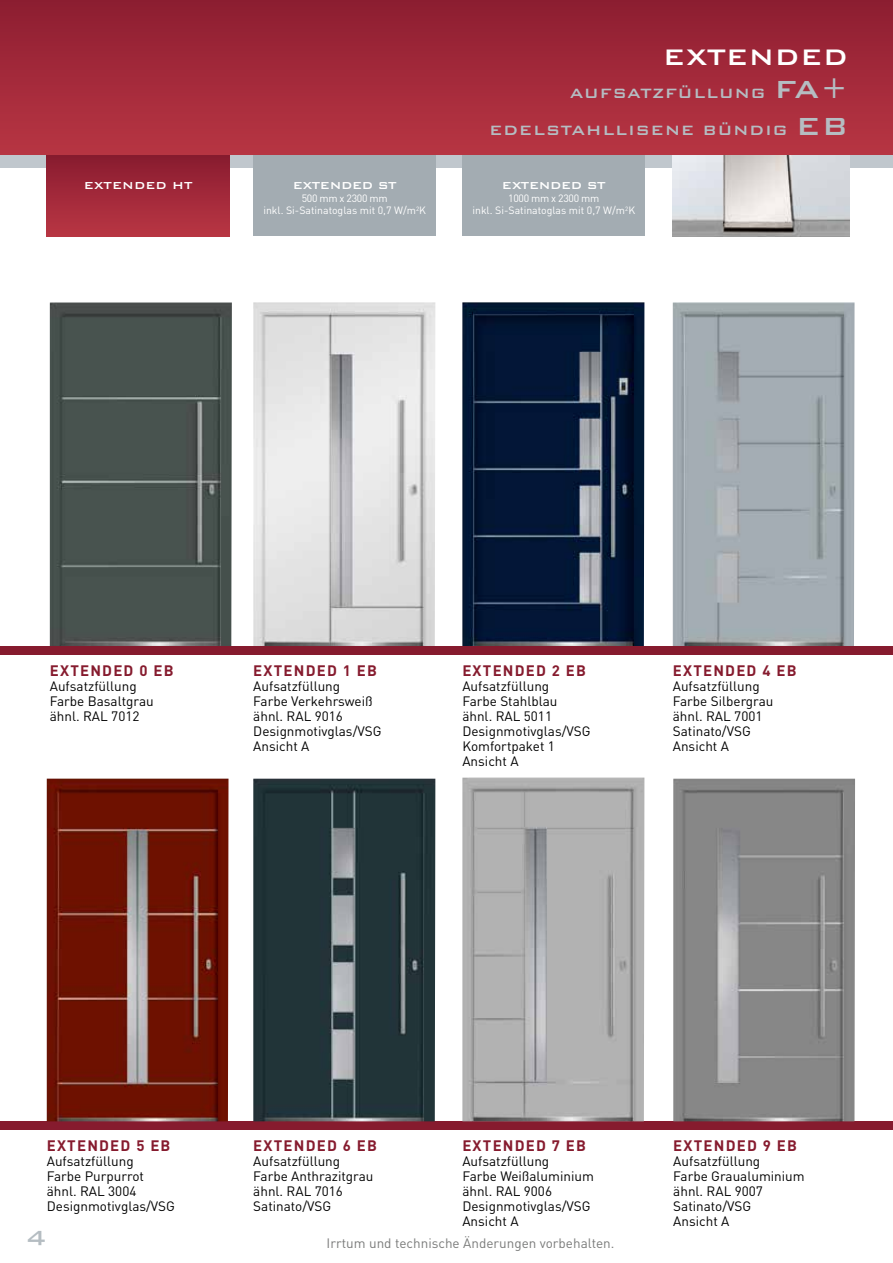
<style>
.page{position:relative;width:893px;height:1263px;background:#fff}
.page>*{position:absolute;margin:0;border:0;box-sizing:border-box;transform-origin:0 0}
.t1{font:500 30px "Bank Gothic BT";color:#fff}
.t2{font:500 27px "Bank Gothic BT";color:#b5bdc2}
.t3{font:500 18px/37.2px "Bank Gothic BT";letter-spacing:.03em;color:#b5bdc2;text-align:right}
.t4{font:700 15px "DIN";letter-spacing:.08em;color:#861b2e}
.t5{font:13.5px/15px "DIN";color:#000}
.t6{font:13.5px "DIN";color:#7a7b7a}
.t7{font:500 13.5px "Bank Gothic BT";letter-spacing:-.03em;color:#fff}
.t8{font:500 13.5px "Bank Gothic BT";color:#fff}
.t9{font:10.5px/12.6px "DIN Pro";color:#fff;text-align:center}
.s1{font-size:33px}
</style>
<div class="page">
<img style="left:253px;top:302px;width:182px;height:344px">
<img style="left:462px;top:302px;width:182px;height:344px">
<img style="left:673px;top:302px;width:181px;height:344px">
<img style="left:50px;top:302px;width:182px;height:344px">
<div style="left:0;top:0;width:893px;height:160px;background:linear-gradient(to bottom,#8d1e31,#b93644)"></div>
<div style="left:0;top:156px;width:893px;height:12px;background:#c0c7cd"></div>
<div style="left:0;top:646px;width:893px;height:9px;background:#861b2e"></div>
<div style="left:0;top:1121px;width:893px;height:9px;background:#861b2e"></div>
<img style="left:253px;top:778px;width:182px;height:343px">
<img style="left:47px;top:778px;width:181px;height:343px">
<img style="left:462px;top:777px;width:182px;height:344px">
<img style="left:673px;top:778px;width:182px;height:343px">
<div style="left:47px;top:156px;width:183px;height:80px;background:linear-gradient(to bottom,#891c2f,#b93643)"></div>
<div style="left:253px;top:156px;width:183px;height:80px;background:#a3acb2"></div>
<div style="left:462px;top:156px;width:183px;height:80px;background:#a3acb2"></div>
<img style="left:673px;top:156px;width:176px;height:80px">
<p class="t8" style="left:84px;top:178px;width:110px">EXTENDED HT</p>
<p class="t7" style="left:293px;top:178px;width:105px">EXTENDED ST</p>
<p class="t9" style="left:263px;top:191px;width:164px">500 mm x 2300 mm<br>inkl. Si-Satinatoglas mit 0,7 W/m<sup>2</sup>K</p>
<h1 class="t1" style="left:663px;top:41px;width:187px">EXTENDED</h1>
<h3 class="t3" style="left:489px;top:74px;width:361px">AUFSATZFÜLLUNG <span class="s1">FA+<br></span>EDELSTAHLLISENE BÜNDIG <span class="s1">EB</span></h3>
<p class="t7" style="left:502px;top:178px;width:105px">EXTENDED ST</p>
<p class="t9" style="left:472px;top:191px;width:164px">1000 mm x 2300 mm<br>inkl. Si-Satinatoglas mit 0,7 W/m<sup>2</sup>K</p>
<p class="t4" style="left:50px;top:660px;width:125px">EXTENDED 0 EB</p>
<p class="t5" style="left:50px;top:678px;width:105px">Aufsatzfüllung<br>Farbe Basaltgrau ähnl. RAL 7012</p>
<p class="t4" style="left:253px;top:660px;width:125px">EXTENDED 1 EB</p>
<p class="t5" style="left:253px;top:678px;width:130px">Aufsatzfüllung<br>Farbe Verkehrsweiß ähnl. RAL 9016<br>Designmotivglas/VSG<br>Ansicht A</p>
<p class="t4" style="left:462px;top:660px;width:125px">EXTENDED 2 EB</p>
<p class="t5" style="left:462px;top:678px;width:130px">Aufsatzfüllung<br>Farbe Stahlblau ähnl. RAL 5011<br>Designmotivglas/VSG<br>Komfortpaket 1<br>Ansicht A</p>
<p class="t4" style="left:673px;top:660px;width:125px">EXTENDED 4 EB</p>
<p class="t5" style="left:673px;top:678px;width:102px">Aufsatzfüllung<br>Farbe Silbergrau ähnl. RAL 7001<br>Satinato/VSG<br>Ansicht A</p>
<p class="t4" style="left:47px;top:1136px;width:125px">EXTENDED 5 EB</p>
<p class="t5" style="left:47px;top:1153px;width:130px">Aufsatzfüllung<br>Farbe Purpurrot ähnl. RAL 3004<br>Designmotivglas/VSG</p>
<p class="t4" style="left:253px;top:1136px;width:125px">EXTENDED 6 EB</p>
<p class="t5" style="left:253px;top:1153px;width:122px">Aufsatzfüllung<br>Farbe Anthrazitgrau ähnl. RAL 7016<br>Satinato/VSG</p>
<p class="t4" style="left:462px;top:1136px;width:125px">EXTENDED 7 EB</p>
<p class="t5" style="left:462px;top:1153px;width:133px">Aufsatzfüllung<br>Farbe Weißaluminium ähnl. RAL 9006<br>Designmotivglas/VSG<br>Ansicht A</p>
<p class="t4" style="left:673px;top:1136px;width:125px">EXTENDED 9 EB</p>
<p class="t5" style="left:673px;top:1153px;width:133px">Aufsatzfüllung<br>Farbe Graualuminium ähnl. RAL 9007<br>Satinato/VSG<br>Ansicht A</p>
<h2 class="t2" style="left:26px;top:1224px;width:22px">4</h2>
<p class="t6" style="left:327px;top:1235px;width:289px">Irrtum und technische Änderungen vorbehalten.</p>
</div>
